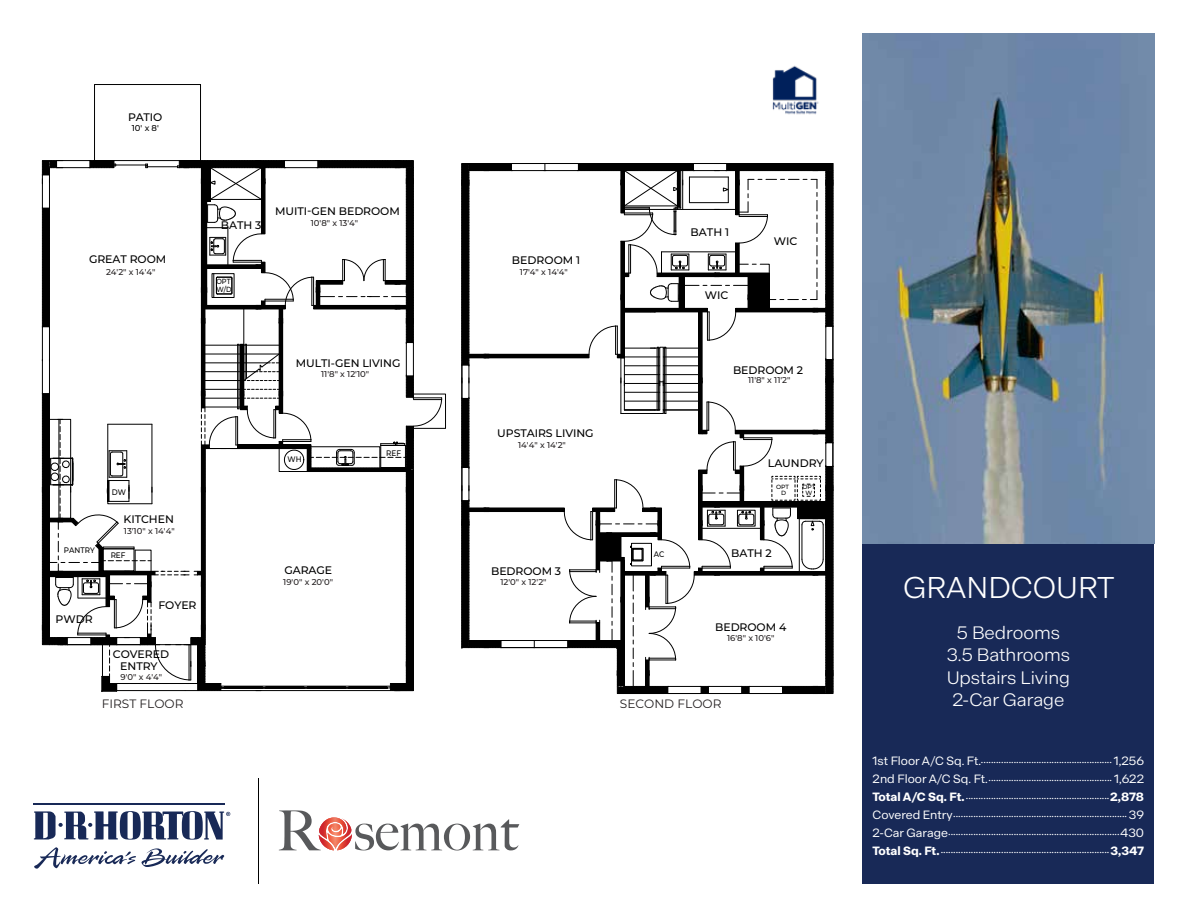
<style>
.page{position:relative;width:1188px;height:918px;background:#fff}
.page>*{position:absolute;margin:0;border:0;box-sizing:border-box;transform-origin:0 0}
.t1{font:500 55.35px "Big Caslon";color:#58595b}
.t2{font:300 30px "Decagram";color:#fff}
.t3{font:300 18px/22.5px "Decagram";color:#fff;text-align:center}
.t4{font:12.15px "Montserrat";color:#231f20}
.t5{font:500 10.95px "Montserrat";letter-spacing:-.005em;color:#000}
.t6{font:500 8.55px "Montserrat";color:#231f20}
.t7{font:500 8.55px "Montserrat";color:#000}
.t8{font:500 8.1px "Montserrat";color:#000;scale:.91 1}
.t9{font:7.5px "Decagram";color:#fff}
.t10{font:500 7.5px/7.9px "Montserrat";color:#000;scale:.89 1}
.t11{font:500 6.15px/5.8px "Montserrat";color:#010101;text-align:center}
.s1{font-size:12px}
.s2{font-weight:700;font-size:12px}
</style>
<div class="page">
<div style="left:94px;top:84px;width:107px;height:77px;border:1px solid #000"></div>
<svg style="left:462px;top:163px;width:372px;height:531px"></svg>
<div style="left:749px;top:275px;width:17px;height:35px;background:#000"></div>
<div style="left:600px;top:537px;width:21px;height:20px;background:#000"></div>
<div style="left:600px;top:536px;width:21px;height:21px;border:1px solid #000"></div>
<div style="left:801px;top:507px;width:25px;height:8px;background:#000"></div>
<div style="left:801px;top:506px;width:25px;height:9px;border:1px solid #000"></div>
<svg style="left:42px;top:160px;width:404px;height:532px"></svg>
<div style="left:863px;top:491px;width:291px;height:393px;background:#182957"></div>
<img style="left:863px;top:34px;width:291px;height:509px">
<hr style="left:34px;top:803px;width:191px;height:2px;background:#182957">
<svg style="left:34px;top:811px;width:196px;height:29px"></svg>
<svg style="left:34px;top:847px;width:190px;height:22px"></svg>
<hr style="left:258px;top:778px;width:1px;height:106px;background:#000">
<svg style="left:318px;top:817px;width:34px;height:34px"></svg>
<img style="left:772px;top:65px;width:47px;height:50px">
<h3 class="t5" style="left:128px;top:110px;width:36px">PATIO</h3>
<p class="t7" style="left:132px;top:122px;width:29px">10' x 8'</p>
<h3 class="t5" style="left:89px;top:252px;width:79px">GREAT ROOM</h3>
<p class="t6" style="left:106px;top:266px;width:51px">24'2" x 14'4"</p>
<p class="t8" style="left:112px;top:486px;width:17px">DW</p>
<h3 class="t5" style="left:124px;top:511px;width:52px">KITCHEN</h3>
<p class="t6" style="left:124px;top:525px;width:52px">13'10" x 14'4"</p>
<h3 class="t5" style="left:221px;top:217px;width:42px">BATH 3</h3>
<h3 class="t5" style="left:275px;top:204px;width:126px">MUITI-GEN BEDROOM</h3>
<p class="t6" style="left:311px;top:217px;width:49px">10'8" x 13'4"</p>
<p class="t10" style="left:216px;top:277px;width:19px">OPT<br>W/D</p>
<h3 class="t5" style="left:296px;top:355px;width:106px">MULTI-GEN LIVING</h3>
<p class="t6" style="left:321px;top:368px;width:50px">11'8" x 12'10"</p>
<p class="t8" style="left:287px;top:454px;width:17px">WH</p>
<p class="t8" style="left:386px;top:448px;width:18px">REF</p>
<h3 class="t5" style="left:512px;top:253px;width:70px">BEDROOM 1</h3>
<p class="t6" style="left:520px;top:266px;width:49px">17'4" x 14'4"</p>
<h3 class="t5" style="left:497px;top:425px;width:98px">UPSTAIRS LIVING</h3>
<p class="t6" style="left:518px;top:439px;width:49px">14'4" x 14'2"</p>
<p class="t8" style="left:64px;top:544px;width:35px">PANTRY</p>
<h3 class="t5" style="left:56px;top:611px;width:38px">PWDR</h3>
<p class="t8" style="left:111px;top:550px;width:18px">REF</p>
<p class="t8" style="left:654px;top:549px;width:13px">AC</p>
<h3 class="t5" style="left:158px;top:597px;width:40px">FOYER</h3>
<h3 class="t5" style="left:113px;top:646px;width:58px">COVERED</h3>
<h3 class="t5" style="left:120px;top:659px;width:39px">ENTRY</h3>
<p class="t6" style="left:120px;top:671px;width:43px">9'0" x 4'4"</p>
<h3 class="t5" style="left:284px;top:563px;width:49px">GARAGE</h3>
<p class="t6" style="left:283px;top:576px;width:51px">19'0" x 20'0"</p>
<h3 class="t5" style="left:491px;top:564px;width:72px">BEDROOM 3</h3>
<p class="t6" style="left:500px;top:576px;width:48px">12'0" x 12'2"</p>
<h3 class="t5" style="left:691px;top:224px;width:40px">BATH 1</h3>
<h3 class="t5" style="left:705px;top:288px;width:25px">WIC</h3>
<h3 class="t5" style="left:774px;top:233px;width:25px">WIC</h3>
<h3 class="t5" style="left:733px;top:362px;width:72px">BEDROOM 2</h3>
<p class="t6" style="left:748px;top:374px;width:44px">11'8" x 11'2"</p>
<h3 class="t5" style="left:768px;top:455px;width:57px">LAUNDRY</h3>
<p class="t11" style="left:776px;top:484px;width:15px">OPT<br>D</p>
<p class="t11" style="left:802px;top:484px;width:15px">OPT<br>W</p>
<h3 class="t5" style="left:731px;top:546px;width:42px">BATH 2</h3>
<h3 class="t5" style="left:715px;top:619px;width:73px">BEDROOM 4</h3>
<p class="t6" style="left:727px;top:632px;width:49px">16'8" x 10'6"</p>
<h3 class="t4" style="left:102px;top:695px;width:83px">FIRST FLOOR</h3>
<h3 class="t4" style="left:620px;top:695px;width:103px">SECOND FLOOR</h3>
<h1 class="t1" style="left:277px;top:785px;width:243px">R semont</h1>
<h2 class="t2" style="left:903px;top:569px;width:213px">GRANDCOURT</h2>
<h3 class="t3" style="left:947px;top:621px;width:125px">5 Bedrooms<br>3.5 Bathrooms<br>Upstairs Living<br>2-Car Garage</h3>
<p class="t9" style="left:873px;top:758px;width:273px"><span class="s1">1st Floor A/C Sq. Ft.</span>•••••••••••••••••••••••••••••••••••••••••••••••••••• <span class="s1">1,256</span></p>
<p class="t9" style="left:873px;top:776px;width:273px"><span class="s1">2nd Floor A/C Sq. Ft.</span>••••••••••••••••••••••••••••••••••••••••••••••••• <span class="s1">1,622</span></p>
<p class="t9" style="left:873px;top:794px;width:273px"><span class="s2">Total A/C Sq. Ft.</span> •••••••••••••••••••••••••••••••••••••••••••••••••••••••••<span class="s2">2,878</span></p>
<p class="t9" style="left:873px;top:812px;width:273px"><span class="s1">Covered Entry</span>••••••••••••••••••••••••••••••••••••••••••••••••••••••••••••••••••••• <span class="s1">39</span></p>
<p class="t9" style="left:873px;top:830px;width:273px"><span class="s1">2-Car Garage</span>••••••••••••••••••••••••••••••••••••••••••••••••••••••••••••••••••••<span class="s1">430</span></p>
<p class="t9" style="left:873px;top:848px;width:273px"><span class="s2">Total Sq. Ft.</span> •••••••••••••••••••••••••••••••••••••••••••••••••••••••••••••••••••<span class="s2">3,347</span></p>
</div>
